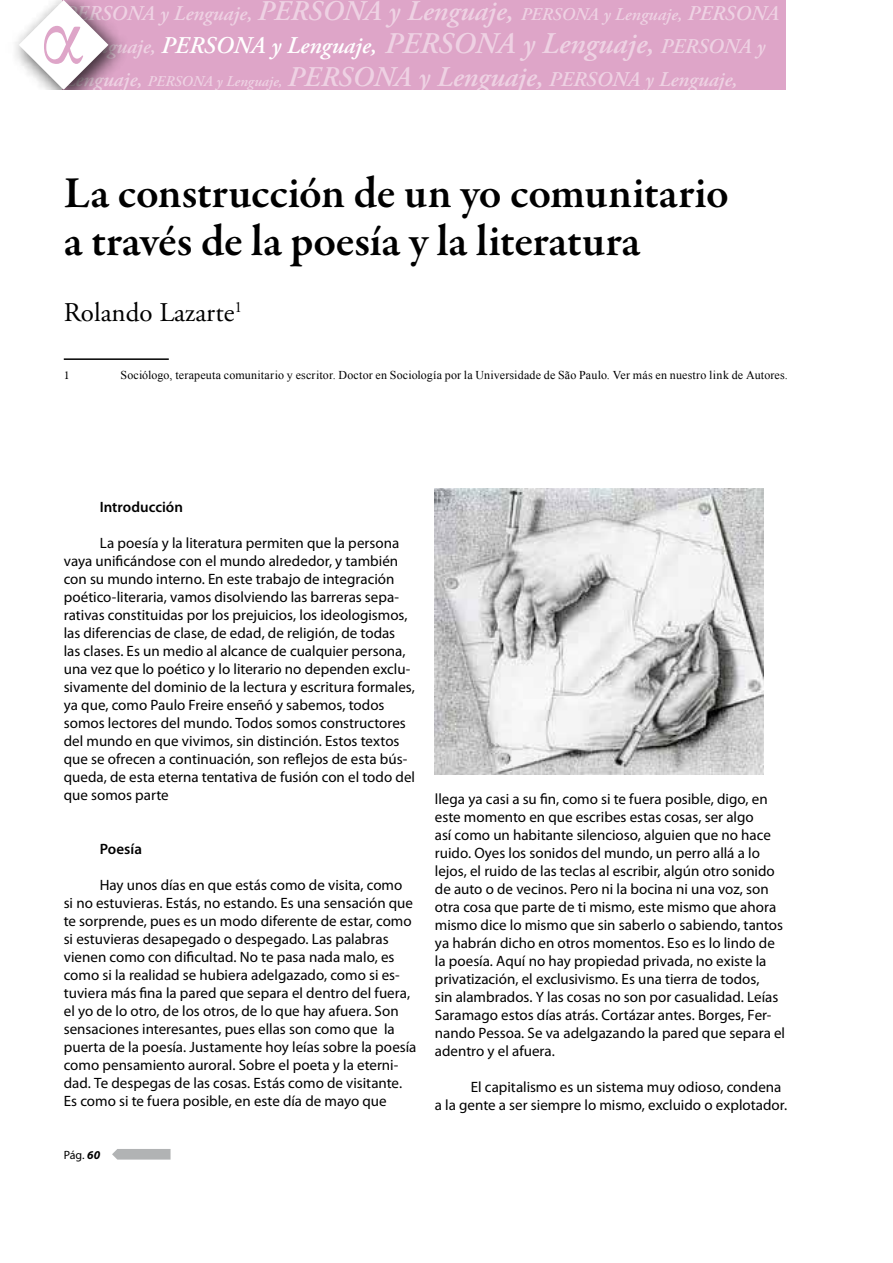
<style>
.page{position:relative;width:893px;height:1263px;background:#fff}
.page>*{position:absolute;margin:0;border:0;box-sizing:border-box;transform-origin:0 0}
.t1{font:600 45px/48px "Garamond Premr Pro";letter-spacing:-.005em;color:#000}
.t2{font:27px "Adobe Garamond Pro";color:#000}
.t3{font:italic 600 21px/33px "Adobe Garamond Pro";color:rgb(255 255 255/.5)}
.t4{font:15px/18px "Myriad Pro";color:#000}
.t5{font:600 15px "Myriad Pro";color:#000}
.t6{font:12px "Times New Roman";letter-spacing:.01em;color:#000}
.t7{font:12px "Myriad Pro";color:#000}
.t8{font:12px "Garamond Premr Pro";color:#000}
.s1{font-size:28.5px}
.s2{font-size:18px}
.s3{font-size:24px;color:#fff}
.s4{font-size:30px}
.s5{font-size:15px}
.s6{font-weight:700;font-style:italic}
</style>
<div class="page">
<div style="left:63px;top:0;width:723px;height:89px;background:#dea5c8"></div>
<img style="left:15px;top:27px;width:107px;height:47px">
<svg style="left:19px;top:0;width:89px;height:89px"></svg>
<svg style="left:112px;top:1149px;width:59px;height:10px"></svg>
<hr style="left:64px;top:358px;width:105px;height:2px;background:#000">
<img style="left:435px;top:489px;width:328px;height:285px">
<h3 class="t3" style="left:64px;top:-2px;width:717px">PERSONA y Lenguaje, <span class="s1">PERSONA y Lenguaje,</span> <span class="s2">PERSONA y Lenguaje,</span> PERSONA y Lenguaje, <span class="s3">PERSONA y Lenguaje,</span> <span class="s4">PERSONA y Lenguaje,</span> PERSONA y<br>Lenguaje, <span class="s5">PERSONA y Lenguaje,</span> <span class="s1">PERSONA y Lenguaje,</span> PERSONA y Lenguaje,</h3>
<h1 class="t1" style="left:64px;top:170px;width:666px">La construcción de un yo comunitario a través de la poesía y la literatura</h1>
<h2 class="t2" style="left:64px;top:296px;width:180px">Rolando Lazarte<sup>1</sup></h2>
<p class="t8" style="left:64px;top:368px;width:7px">1</p>
<p class="t6" style="left:121px;top:367px;width:669px">Sociólogo, terapeuta comunitario y escritor. Doctor en Sociología por la Universidade de São Paulo. Ver más en nuestro link de Autores.</p>
<p class="t5" style="left:100px;top:497px;width:85px">Introducción</p>
<p class="t4" style="left:64px;top:534px;width:353px;text-indent:36px">La poesía y la literatura permiten que la persona vaya unificándose con el mundo alrededor, y también con su mundo interno. En este trabajo de integración poético-literaria, vamos disolviendo las barreras sepa&shy;rativas constituidas por los prejuicios, los ideologismos, las diferencias de clase, de edad, de religión, de todas las clases. Es un medio al alcance de cualquier persona, una vez que lo poético y lo literario no dependen exclu&shy;sivamente del dominio de la lectura y escritura formales, ya que, como Paulo Freire enseñó y sabemos, todos somos lectores del mundo. Todos somos constructores del mundo en que vivimos, sin distinción. Estos textos que se ofrecen a continuación, son reflejos de esta bús&shy;queda, de esta eterna tentativa de fusión con el todo del que somos parte</p>
<p class="t5" style="left:100px;top:839px;width:44px">Poesía</p>
<p class="t4" style="left:64px;top:876px;width:354px;text-indent:36px">Hay unos días en que estás como de visita, como<br>si no estuvieras. Estás, no estando. Es una sensación que te sorprende, pues es un modo diferente de estar, como si estuvieras desapegado o despegado. Las palabras vienen como con dificultad. No te pasa nada malo, es como si la realidad se hubiera adelgazado, como si es&shy;tuviera más fina la pared que separa el dentro del fuera, el yo de lo otro, de los otros, de lo que hay afuera. Son sensaciones interesantes, pues ellas son como que la puerta de la poesía. Justamente hoy leías sobre la poesía como pensamiento auroral. Sobre el poeta y la eterni&shy;dad. Te despegas de las cosas. Estás como de visitante.<br>Es como si te fuera posible, en este día de mayo que</p>
<p class="t7" style="left:64px;top:1147px;width:38px">Pág. <span class="s6">60</span></p>
<p class="t4" style="left:435px;top:790px;width:352px">llega ya casi a su fin, como si te fuera posible, digo, en este momento en que escribes estas cosas, ser algo<br>así como un habitante silencioso, alguien que no hace ruido. Oyes los sonidos del mundo, un perro allá a lo lejos, el ruido de las teclas al escribir, algún otro sonido de auto o de vecinos. Pero ni la bocina ni una voz, son otra cosa que parte de ti mismo, este mismo que ahora mismo dice lo mismo que sin saberlo o sabiendo, tantos ya habrán dicho en otros momentos. Eso es lo lindo de la poesía. Aquí no hay propiedad privada, no existe la privatización, el exclusivismo. Es una tierra de todos,<br>sin alambrados. Y las cosas no son por casualidad. Leías Saramago estos días atrás. Cortázar antes. Borges, Fer&shy;nando Pessoa. Se va adelgazando la pared que separa el adentro y el afuera.</p>
<p class="t4" style="left:435px;top:1078px;width:354px;text-indent:36px">El capitalismo es un sistema muy odioso, condena a la gente a ser siempre lo mismo, excluido o explotador.</p>
</div>
